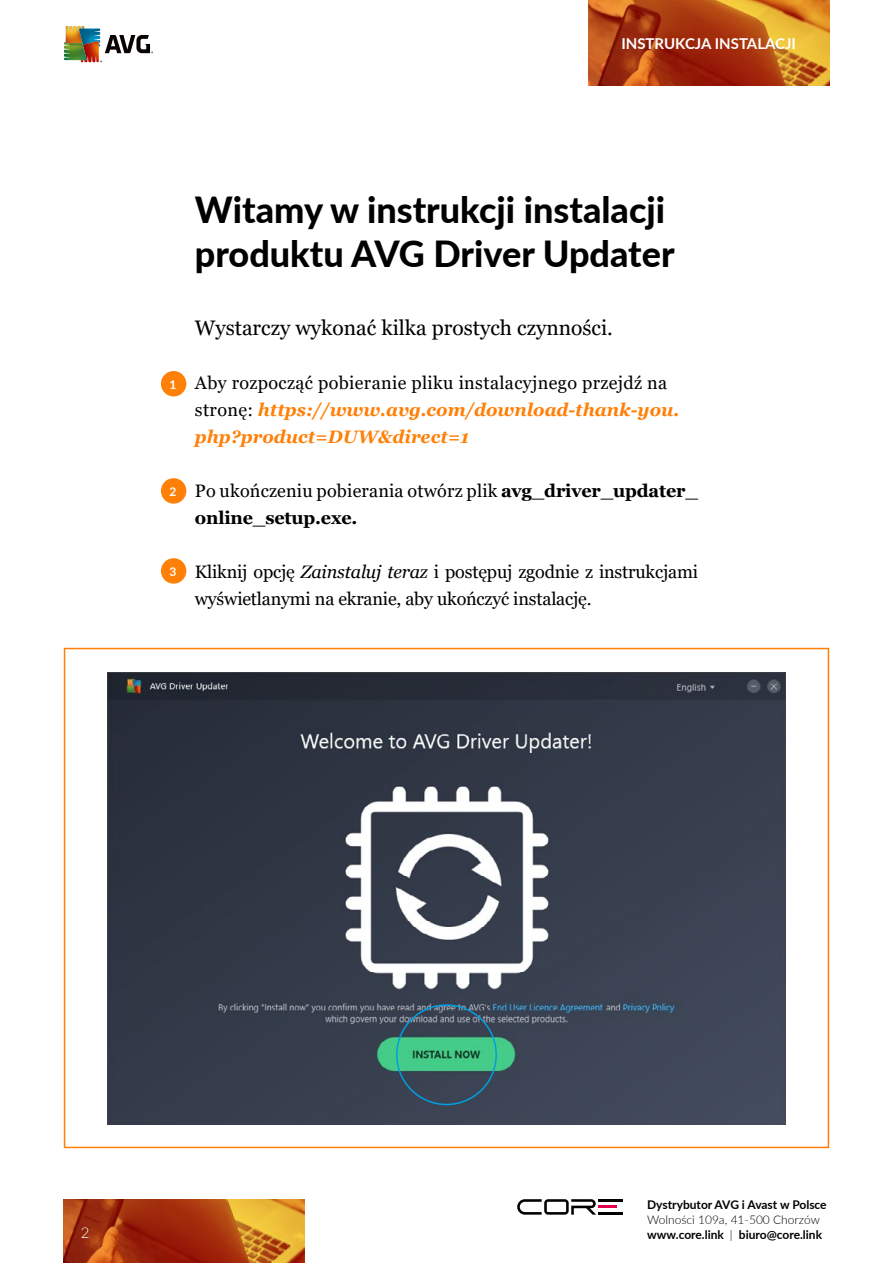
<style>
.page{position:relative;width:893px;height:1263px;background:#fff}
.page>*{position:absolute;margin:0;border:0;box-sizing:border-box;transform-origin:0 0}
.t1{font:800 36px/43.2px "Lato";color:#000}
.t2{font:21px "Georgia";color:#000}
.t3{font:italic 700 18px/27px "Georgia";color:#ff8008}
.t4{font:18px/27px "Georgia";letter-spacing:-.01em;color:#000}
.t5{font:700 18px/27px "Georgia";letter-spacing:-.01em;color:#000}
.t6{font:700 15px "Lato";color:#fff}
.t7{font:300 15px "Lato";color:#fff}
.t8{font:700 12px/15px "Lato";color:#000}
.t9{font:700 12px "Lato";color:#fff}
.s1{font-weight:400;font-style:normal;color:#000}
.s2{font-weight:400}
.s3{font-style:italic}
.s4{font-weight:300}
</style>
<div class="page">
<img style="left:64px;top:1199px;width:241px;height:64px">
<img style="left:588px;top:0;width:241px;height:85px">
<img style="left:66px;top:26px;width:18px;height:16px">
<img style="left:79px;top:29px;width:21px;height:17px">
<img style="left:81px;top:41px;width:18px;height:21px">
<img style="left:64px;top:42px;width:22px;height:18px">
<svg style="left:105px;top:35px;width:48px;height:18px"></svg>
<img style="left:108px;top:672px;width:677px;height:453px">
<div style="left:161px;top:371px;width:25px;height:25px;background:#ff8008;border-radius:50%"></div>
<div style="left:161px;top:478px;width:25px;height:26px;background:#ff8008;border-radius:50%"></div>
<div style="left:161px;top:558px;width:25px;height:26px;background:#ff8008;border-radius:50%"></div>
<hr style="left:598px;top:1199px;width:25px;height:3px;background:#000">
<hr style="left:598px;top:1205px;width:18px;height:3px;background:#e5004f">
<hr style="left:598px;top:1212px;width:25px;height:2px;background:#000">
<svg style="left:517px;top:1199px;width:79px;height:15px"></svg>
<div style="left:396px;top:1004px;width:101px;height:101px;border:2px solid #009fe3;border-radius:50%"></div>
<p class="t6" style="left:621px;top:33px;width:176px">INSTRUKCJA INSTALACJI</p>
<h1 class="t1" style="left:195px;top:187px;width:481px">Witamy w instrukcji instalacji produktu AVG Driver Updater</h1>
<p class="t9" style="left:169px;top:375px;width:8px">1</p>
<p class="t9" style="left:169px;top:482px;width:8px">2</p>
<p class="t9" style="left:169px;top:562px;width:8px">3</p>
<p class="t2" style="left:195px;top:315px;width:420px">Wystarczy wykonać kilka prostych czynności.</p>
<p class="t3" style="left:195px;top:369px;width:486px"><span class="s1">Aby rozpocząć pobieranie pliku instalacyjnego przejdź na stronę:</span> https://www.avg.com/download-thank-you. php?product=DUW&amp;direct=1</p>
<p class="t5" style="left:195px;top:477px;width:505px"><span class="s2">Po ukończeniu pobierania otwórz plik</span> avg_driver_updater_ online_setup.exe.</p>
<p class="t4" style="left:195px;top:559px;width:505px">Kliknij opcję <span class="s3">Zainstaluj teraz</span> i postępuj zgodnie z instrukcjami wyświetlanymi na ekranie, aby ukończyć instalację.</p>
<p class="t7" style="left:81px;top:1222px;width:10px">2</p>
<p class="t8" style="left:647px;top:1196px;width:181px">Dystrybutor AVG i Avast w Polsce</p>
<p class="t8" style="left:647px;top:1211px;width:176px"><span class="s4">Wolności 109a, 41-500 Chorzów </span>www.core.link <span class="s4">|</span> biuro@core.link</p>
</div>
